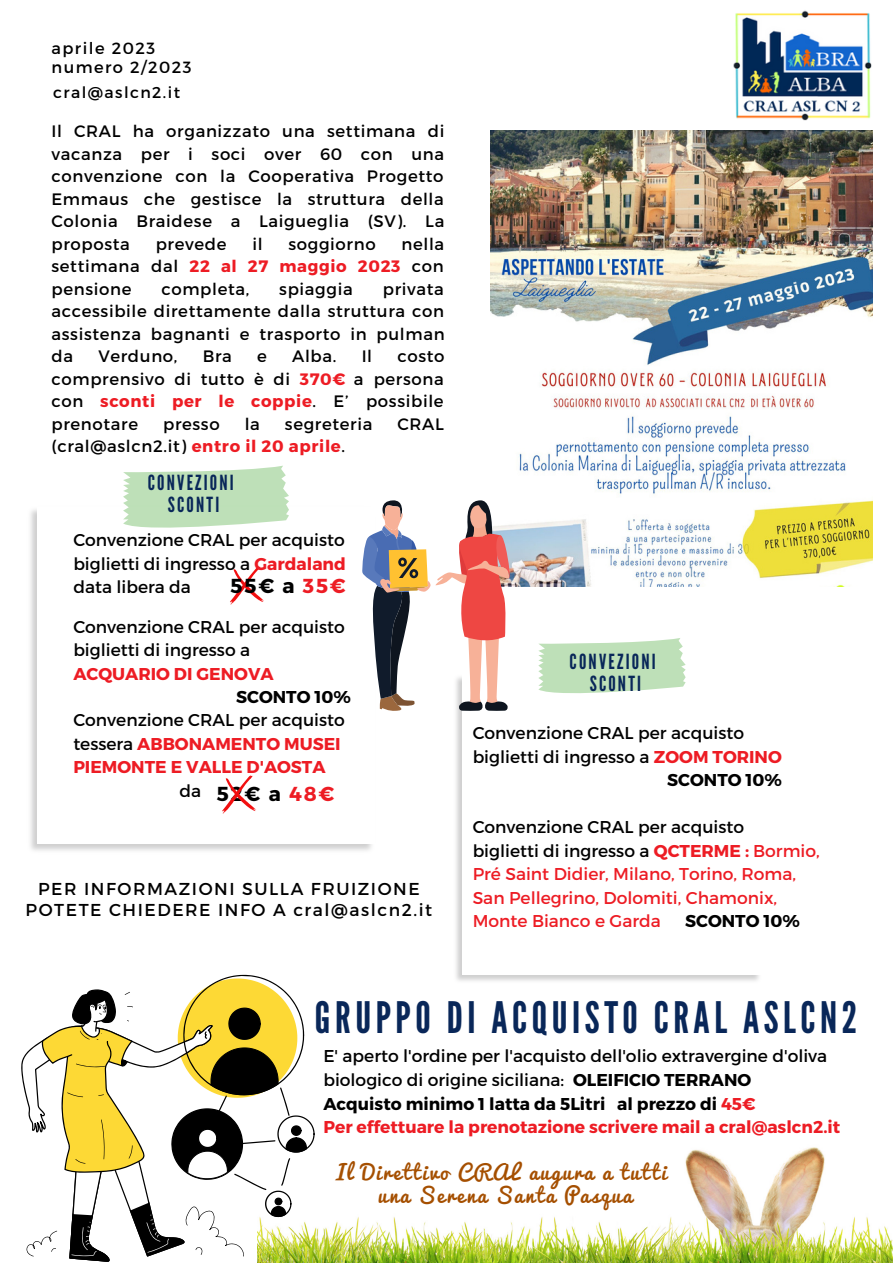
<style>
.page{position:relative;width:893px;height:1264px;background:#fff}
.page>*{position:absolute;margin:0;border:0;box-sizing:border-box;transform-origin:0 0}
.t1{font:43.35px "League Gothic";letter-spacing:.105em;color:#092759}
.t2{font:20.85px/21.8px "League Gothic";letter-spacing:.105em;color:#092759;text-align:center}
.t3{font:20.25px/23.5px "Pacifico";letter-spacing:.09em;color:#a54f00;text-align:center}
.t4{font:700 20.25px "Montserrat";letter-spacing:.09em;color:#000}
.t5{font:17.25px/20.2px "Montserrat";letter-spacing:.09em;color:#000;text-align:center}
.t6{font:17.1px/23.5px "Montserrat";color:#000}
.t7{font:17.1px/23.5px "Montserrat";color:#ed1c24}
.t8{font:700 17.1px/23.5px "Montserrat";color:#ed1c24}
.t9{font:700 17.1px "Montserrat";color:#000}
.t10{font:16.5px/22.5px "Montserrat";letter-spacing:.04em;color:#000;text-align:justify}
.t11{font:16.2px/19px "Montserrat";letter-spacing:.09em;color:#000}
.t12{font:15.75px "Montserrat";letter-spacing:.09em;color:#000}
.s1{font-weight:700;color:#ed1c24}
.s2{color:#ed1c24}
.s3{font-weight:400;color:#000}
.s4{color:#000}
.s5{font-weight:700}
</style>
<div class="page">
<img style="left:490px;top:131px;width:382px;height:455px">
<img style="left:733px;top:10px;width:139px;height:111px">
<img style="left:30px;top:509px;width:342px;height:342px">
<div style="left:38px;top:507px;width:336px;height:336px;background:#fff"></div>
<svg style="left:123px;top:465px;width:166px;height:63px;background:#c8e5c3"></svg>
<img style="left:456px;top:664px;width:303px;height:317px">
<div style="left:462px;top:675px;width:299px;height:300px;background:#fff"></div>
<svg style="left:538px;top:638px;width:147px;height:56px;background:#c8e4c3"></svg>
<svg style="left:362px;top:500px;width:149px;height:211px"></svg>
<img style="left:257px;top:1147px;width:635px;height:115px">
<svg style="left:21px;top:974px;width:293px;height:287px"></svg>
<svg style="left:230px;top:566px;width:34px;height:39px"></svg>
<svg style="left:222px;top:775px;width:34px;height:39px"></svg>
<p class="t11" style="left:51px;top:38px;width:141px">aprile 2023 numero 2/2023</p>
<p class="t12" style="left:53px;top:82px;width:128px">cral@aslcn2.it</p>
<p class="t10" style="left:51px;top:119px;width:394px">Il CRAL ha organizzato una settimana di vacanza per i soci over 60 con una convenzione con la Cooperativa Progetto Emmaus che gestisce la struttura della Colonia Braidese a Laigueglia (SV). La proposta</p>
<p class="t10" style="left:156px;top:232px;width:72px">prevede</p>
<p class="t10" style="left:252px;top:232px;width:12px">il</p>
<p class="t10" style="left:288px;top:232px;width:89px">soggiorno</p>
<p class="t10" style="left:51px;top:232px;width:394px;text-indent:350px">nella settimana dal <span class="s1">22 al 27 maggio 2023</span> con pensione</p>
<p class="t10" style="left:51px;top:277px;width:394px;text-indent:331px">privata accessibile direttamente dalla struttura con assistenza bagnanti e trasporto in pulman da</p>
<p class="t10" style="left:161px;top:277px;width:89px">completa,</p>
<p class="t10" style="left:279px;top:277px;width:75px">spiaggia</p>
<p class="t10" style="left:98px;top:344px;width:81px">Verduno,</p>
<p class="t10" style="left:203px;top:344px;width:31px">Bra</p>
<p class="t10" style="left:257px;top:344px;width:11px">e</p>
<p class="t10" style="left:292px;top:344px;width:46px">Alba.</p>
<p class="t10" style="left:361px;top:344px;width:12px">Il</p>
<p class="t10" style="left:51px;top:344px;width:394px;text-indent:346px">costo comprensivo di tutto è di <span class="s1">370€</span> a persona con <span class="s1">sconti per le coppie</span>. E’ possibile prenotare</p>
<p class="t10" style="left:163px;top:412px;width:58px">presso</p>
<p class="t10" style="left:245px;top:412px;width:17px">la</p>
<p class="t10" style="left:285px;top:412px;width:89px">segreteria</p>
<p class="t10" style="left:397px;top:412px;width:48px">CRAL</p>
<p class="t10" style="left:51px;top:434px;width:295px">(cral@aslcn2.it) <span class="s1">entro il 20 aprile</span>.</p>
<p class="t2" style="left:148px;top:472px;width:88px">CONVEZIONI<br>SCONTI</p>
<p class="t6" style="left:73px;top:527px;width:274px;text-align:justify">Convenzione CRAL per acquisto biglietti di ingresso a <span class="s1">Gardaland </span>data libera da</p>
<p class="t4" style="left:230px;top:572px;width:117px">55€ a <span class="s2">35€</span></p>
<p class="t6" style="left:73px;top:614px;width:273px">Convenzione CRAL per acquisto biglietti di ingresso a</p>
<p class="t8" style="left:73px;top:661px;width:202px">ACQUARIO DI GENOVA</p>
<p class="t9" style="left:236px;top:686px;width:116px">SCONTO 10%</p>
<p class="t8" style="left:73px;top:707px;width:273px"><span class="s3">Convenzione CRAL per acquisto tessera</span> ABBONAMENTO MUSEI<br>PIEMONTE E VALLE D'AOSTA</p>
<p class="t4" style="left:179px;top:780px;width:157px"><sup>da</sup> 52€ a <span class="s2">48€</span></p>
<p class="t5" style="left:26px;top:878px;width:408px">PER INFORMAZIONI SULLA FRUIZIONE<br>POTETE CHIEDERE INFO A cral@aslcn2.it</p>
<p class="t2" style="left:569px;top:651px;width:88px">CONVEZIONI<br>SCONTI</p>
<p class="t6" style="left:472px;top:720px;width:273px">Convenzione CRAL per acquisto</p>
<p class="t6" style="left:472px;top:744px;width:310px">biglietti di ingresso a <span class="s1">ZOOM TORINO</span></p>
<p class="t9" style="left:667px;top:769px;width:116px">SCONTO 10%</p>
<p class="t7" style="left:472px;top:814px;width:348px"><span class="s4">Convenzione CRAL per acquisto<br>biglietti di ingresso a</span> <span class="s5">QCTERME :</span> Bormio, Pré Saint Didier, Milano, Torino, Roma, San Pellegrino, Dolomiti, Chamonix, Monte Bianco e Garda</p>
<p class="t9" style="left:685px;top:910px;width:116px">SCONTO 10%</p>
<h1 class="t1" style="left:315px;top:992px;width:544px">GRUPPO DI ACQUISTO CRAL ASLCN2</h1>
<p class="t6" style="left:323px;top:1043px;width:518px">E' aperto l'ordine per l'acquisto dell'olio extravergine d'oliva biologico di origine siciliana: <span class="s5">OLEIFICIO TERRANO<br>Acquisto minimo 1 latta da 5Litri al prezzo di</span> <span class="s1">45€<br>Per effettuare la prenotazione scrivere mail a cral@aslcn2.it</span></p>
<p class="t3" style="left:336px;top:1160px;width:331px">Il Direttivo CRAL augura a tutti una Serena Santa Pasqua</p>
</div>
